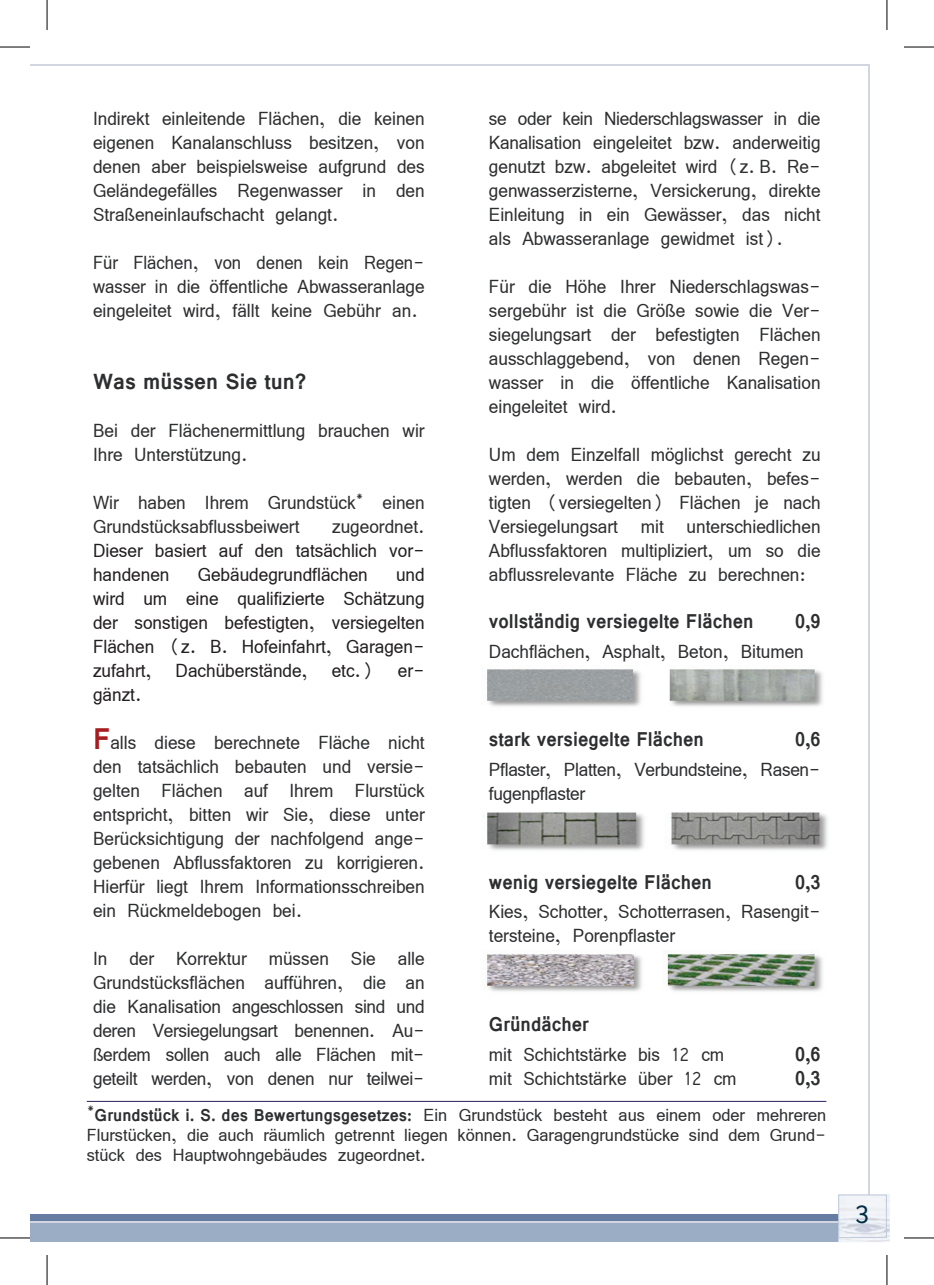
<style>
.page{position:relative;width:934px;height:1285px;background:#fff}
.page>*{position:absolute;margin:0;border:0;box-sizing:border-box;transform-origin:0 0}
.t1{font:28px/24px "Vrinda";color:#2d2e30;text-align:justify;scale:.93 1}
.t2{font:28px/24px "Vrinda";color:#231f20;text-align:justify;scale:.93 1}
.t3{font:28px/24px "Vrinda";color:#2d2e30;text-align:justify;scale:.9 1}
.t4{font:26px/20px "Vrinda";color:#2d2e30;text-align:justify;scale:.95 1}
.t5{font:24px "Koblenz";color:#002e46}
.t6{font:700 23.6px "Vrinda";color:#2d2e30}
.t7{font:700 21.6px "Vrinda";color:#2d2e30;scale:.93 1}
.t8{font:16.4px "Vrinda";color:#2d2e30;scale:.95 1}
.s1{font-weight:700;font-size:32.4px;color:#a61c1f}
.s2{font-weight:700;font-size:18.6px}
</style>
<div class="page">
<div style="left:30px;top:1222px;width:808px;height:20px;background:#9aadc5"></div>
<div style="left:30px;top:1214px;width:808px;height:7px;background:#657da3"></div>
<hr style="left:30px;top:1221px;width:808px;height:1px;background:#d2d6e1">
<hr style="left:868px;top:64px;width:1px;height:1130px;background:#d2d6e1">
<img style="left:838px;top:1194px;width:51px;height:48px">
<hr style="left:87px;top:1101px;width:739px;height:1px;background:#26225c">
<img style="left:487px;top:669px;width:336px;height:38px">
<img style="left:486px;top:812px;width:342px;height:39px">
<img style="left:487px;top:950px;width:336px;height:42px">
<hr style="left:30px;top:64px;width:838px;height:1px;background:#d2d6e1">
<div style="left:838px;top:1194px;width:48px;height:43px;border:1px solid #bfcadb"></div>
<hr style="left:0;top:47px;width:30px;height:1px;background:#000">
<hr style="left:903px;top:47px;width:30px;height:1px;background:#000">
<hr style="left:0;top:1237px;width:30px;height:1px;background:#000">
<hr style="left:903px;top:1237px;width:30px;height:1px;background:#000">
<hr style="left:47px;top:0;width:1px;height:30px;background:#000">
<hr style="left:47px;top:1255px;width:1px;height:30px;background:#000">
<hr style="left:886px;top:0;width:1px;height:30px;background:#000">
<hr style="left:886px;top:1255px;width:1px;height:30px;background:#000">
<p class="t1" style="left:93px;top:107px;width:358px">Indirekt einleitende Flächen, die keinen eigenen Kanalanschluss besitzen, von denen aber beispielsweise aufgrund des Geländegefälles Regenwasser in den Straßeneinlaufschacht gelangt.</p>
<p class="t3" style="left:93px;top:251px;width:370px">Für Flächen, von denen kein Regen&shy;wasser in die öffentliche Abwasseranlage eingeleitet wird, fällt keine Gebühr an.</p>
<p class="t6" style="left:93px;top:366px;width:215px">Was müssen Sie tun?</p>
<p class="t1" style="left:93px;top:419px;width:358px">Bei der Flächenermittlung brauchen wir<br>Ihre Unterstützung.</p>
<p class="t1" style="left:93px;top:491px;width:358px">Wir haben Ihrem Grundstück<sup>*</sup> einen<br>Grundstücksabflussbeiwert zugeordnet.</p>
<p class="t2" style="left:93px;top:539px;width:358px">Dieser basiert auf den tatsächlich vor&shy;handenen Gebäudegrundflächen und wird um eine qualifizierte Schätzung der sonstigen befestigten, versiegelten Flächen (z. B. Hofeinfahrt, Garagen&shy;zufahrt, Dachüberstände, etc.) er&shy;gänzt.</p>
<p class="t1" style="left:93px;top:731px;width:358px"><span class="s1">F</span>alls diese berechnete Fläche nicht den tatsächlich bebauten und versie&shy;gelten Flächen auf Ihrem Flurstück entspricht, bitten wir Sie, diese unter Berücksichtigung der nachfolgend ange&shy;gebenen Abflussfaktoren zu korrigieren.<br>Hierfür liegt Ihrem Informationsschreiben ein Rückmeldebogen bei.</p>
<p class="t1" style="left:93px;top:947px;width:358px">In der Korrektur müssen Sie alle Grundstücksflächen aufführen, die an die Kanalisation angeschlossen sind und deren Versiegelungsart benennen. Au&shy;ßerdem sollen auch alle Flächen mit&shy;geteilt werden, von denen nur teilwei-</p>
<p class="t1" style="left:488px;top:107px;width:358px">se oder kein Niederschlagswasser in die Kanalisation eingeleitet bzw. anderweitig genutzt bzw. abgeleitet wird (z. B. Re&shy;genwasserzisterne, Versickerung, direkte Einleitung in ein Gewässer, das nicht als Abwasseranlage gewidmet ist).</p>
<p class="t1" style="left:488px;top:275px;width:358px">Für die Höhe Ihrer Niederschlagswas&shy;sergebühr ist die Größe sowie die Ver&shy;siegelungsart der befestigten Flächen ausschlaggebend, von denen Regen&shy;wasser in die öffentliche Kanalisation eingeleitet wird.</p>
<p class="t1" style="left:488px;top:443px;width:358px">Um dem Einzelfall möglichst gerecht zu werden, werden die bebauten, befes&shy;tigten (versiegelten) Flächen je nach Versiegelungsart mit unterschiedlichen Abflussfaktoren multipliziert, um so die abflussrelevante Fläche zu berechnen:</p>
<p class="t7" style="left:488px;top:606px;width:286px">vollständig versiegelte Flächen</p>
<p class="t7" style="left:794px;top:606px;width:29px">0,9</p>
<p class="t1" style="left:488px;top:639px;width:340px">Dachflächen, Asphalt, Beton, Bitumen</p>
<p class="t7" style="left:488px;top:725px;width:233px">stark versiegelte Flächen</p>
<p class="t7" style="left:794px;top:725px;width:29px">0,6</p>
<p class="t1" style="left:488px;top:757px;width:358px">Pflaster, Platten, Verbundsteine, Rasen&shy;fugenpflaster</p>
<p class="t7" style="left:488px;top:867px;width:241px">wenig versiegelte Flächen</p>
<p class="t7" style="left:794px;top:867px;width:29px">0,3</p>
<p class="t1" style="left:488px;top:900px;width:358px">Kies, Schotter, Schotterrasen, Rasengit&shy;tersteine, Porenpflaster</p>
<p class="t7" style="left:488px;top:1009px;width:109px">Gründächer</p>
<p class="t1" style="left:488px;top:1042px;width:254px">mit Schichtstärke bis 12 cm</p>
<p class="t7" style="left:794px;top:1039px;width:29px">0,6</p>
<p class="t1" style="left:488px;top:1066px;width:267px">mit Schichtstärke über 12 cm</p>
<p class="t7" style="left:794px;top:1063px;width:29px">0,3</p>
<p class="t8" style="left:87px;top:1099px;width:10px">*</p>
<p class="t4" style="left:87px;top:1105px;width:779px;text-indent:8px"><span class="s2">Grundstück i. S. des Bewertungsgesetzes:</span> Ein Grundstück besteht aus einem oder mehreren Flurstücken, die auch räumlich getrennt liegen können. Garagengrundstücke sind dem Grund&shy;stück des Hauptwohngebäudes zugeordnet.</p>
<p class="t5" style="left:854px;top:1200px;width:16px">3</p>
</div>
